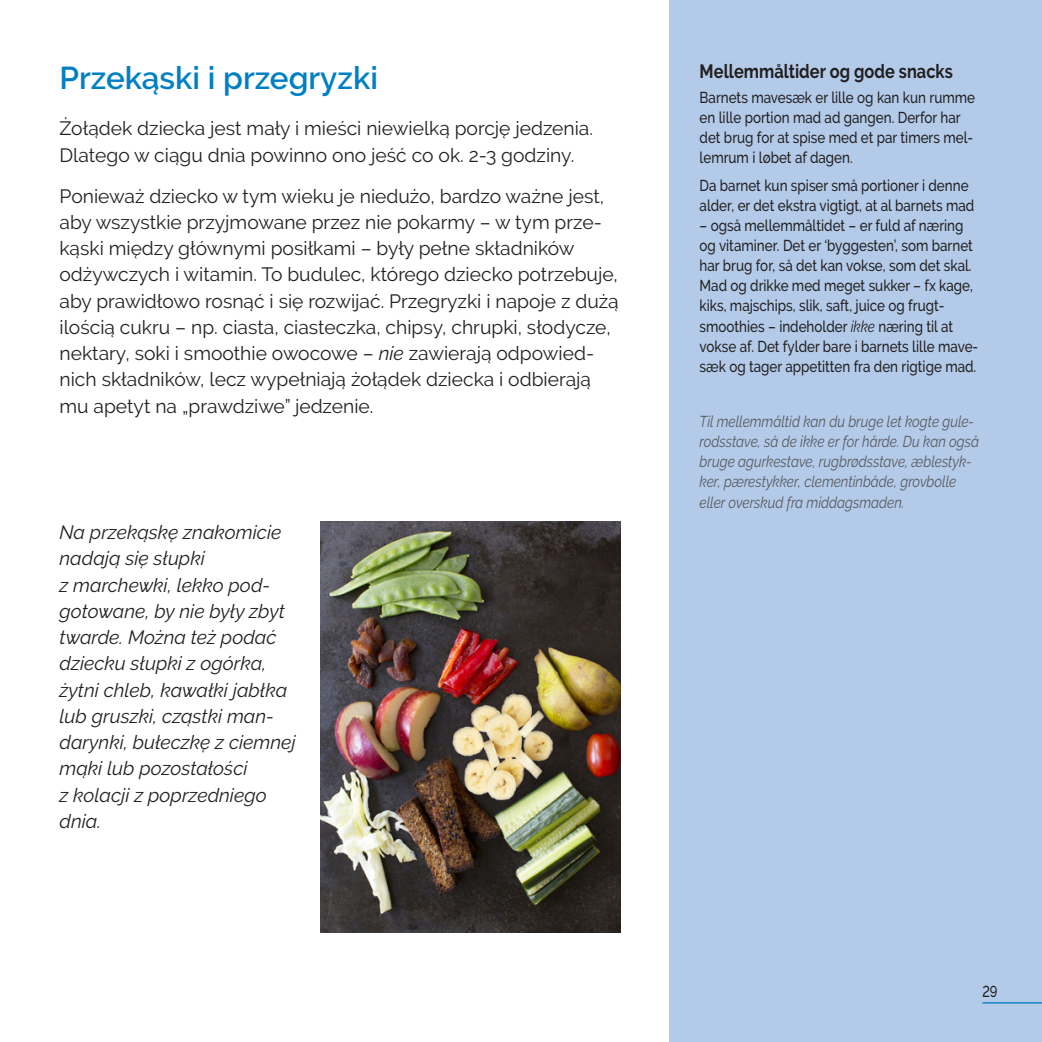
<style>
.page{position:relative;width:1042px;height:1042px;background:#fff}
.page>*{position:absolute;margin:0;border:0;box-sizing:border-box;transform-origin:0 0}
.L2{font:600 31.5px "Raleway";color:#007fc5}
.Body{font:19.25px/26.2px "Raleway";color:#231f20}
.C-text{font:italic 19.25px/26.2px "Raleway";color:#231f20}
.t1{font:700 19.25px "Raleway";color:#231f20;scale:.85 1}
.t2{font:500 15.75px/20.1px "Raleway";color:#231f20;scale:.85 1}
.t3{font:italic 15.75px/20.1px "Raleway";color:#57585a;scale:.85 1}
.t4{font:500 15.75px "Raleway";color:#231f20;scale:.8 1}
.s1{font-style:italic}
.s2{font-weight:400;font-style:italic}
</style>
<div class="page">
<div style="left:670px;top:0;width:372px;height:1042px;background:#b3cbe9"></div>
<hr style="left:982px;top:1002px;width:60px;height:1px;background:#007fc5">
<img style="left:320px;top:521px;width:300px;height:412px">
<h2 class="L2" style="left:60px;top:60px;width:320px">Przekąski i przegryzki</h2>
<p class="Body" style="left:60px;top:115px;width:535px">Żołądek dziecka jest mały i mieści niewielką porcję jedzenia.<br>Dlatego w ciągu dnia powinno ono jeść co ok. 2-3 godziny.</p>
<p class="Body" style="left:60px;top:183px;width:561px">Ponieważ dziecko w tym wieku je niedużo, bardzo ważne jest, aby wszystkie przyjmowane przez nie pokarmy – w tym prze&shy;kąski między głównymi posiłkami – były pełne składników odżywczych i witamin. To budulec, którego dziecko potrzebuje, aby prawidłowo rosnąć i się rozwijać. Przegryzki i napoje z dużą ilością cukru – np. ciasta, ciasteczka, chipsy, chrupki, słodycze, nektary, soki i smoothie owocowe – <span class="s1">nie</span> zawierają odpowied&shy;nich składników, lecz wypełniają żołądek dziecka i odbierają mu apetyt na „prawdziwe” jedzenie.</p>
<p class="C-text" style="left:60px;top:519px;width:238px">Na przekąskę znakomicie nadają się słupki<br>z marchewki, lekko pod&shy;gotowane, by nie były zbyt twarde. Można też podać dziecku słupki z ogórka, żytni chleb, kawałki jabłka lub gruszki, cząstki man&shy;darynki, bułeczkę z ciemnej mąki lub pozostałości<br>z kolacji z poprzedniego dnia.</p>
<p class="t1" style="left:699px;top:60px;width:299px">Mellemmåltider og gode snacks</p>
<p class="t2" style="left:699px;top:87px;width:325px">Barnets mavesæk er lille og kan kun rumme en lille portion mad ad gangen. Derfor har det brug for at spise med et par timers mel&shy;lemrum i løbet af dagen.</p>
<p class="t2" style="left:699px;top:175px;width:325px">Da barnet kun spiser små portioner i denne alder, er det ekstra vigtigt, at al barnets mad</p>
<p class="t2" style="left:699px;top:215px;width:329px">– også mellemmåltidet – er fuld af næring og vitaminer. Det er ‘byggesten’, som barnet har brug for, så det kan vokse, som det skal.<br>Mad og drikke med meget sukker – fx kage, kiks, majschips, slik, saft, juice og frugt&shy;smoothies – indeholder <span class="s2">ikke</span> næring til at vokse af. Det fylder bare i barnets lille mave&shy;sæk og tager appetitten fra den rigtige mad.</p>
<p class="t3" style="left:699px;top:411px;width:330px">Til mellemmåltid kan du bruge let kogte gule&shy;rodsstave, så de ikke er for hårde. Du kan også bruge agurkestave, rugbrødsstave, æblestyk&shy;ker, pærestykker, clementinbåde, grovbolle eller overskud fra middagsmaden.</p>
<p class="t4" style="left:982px;top:982px;width:20px">29</p>
</div>
